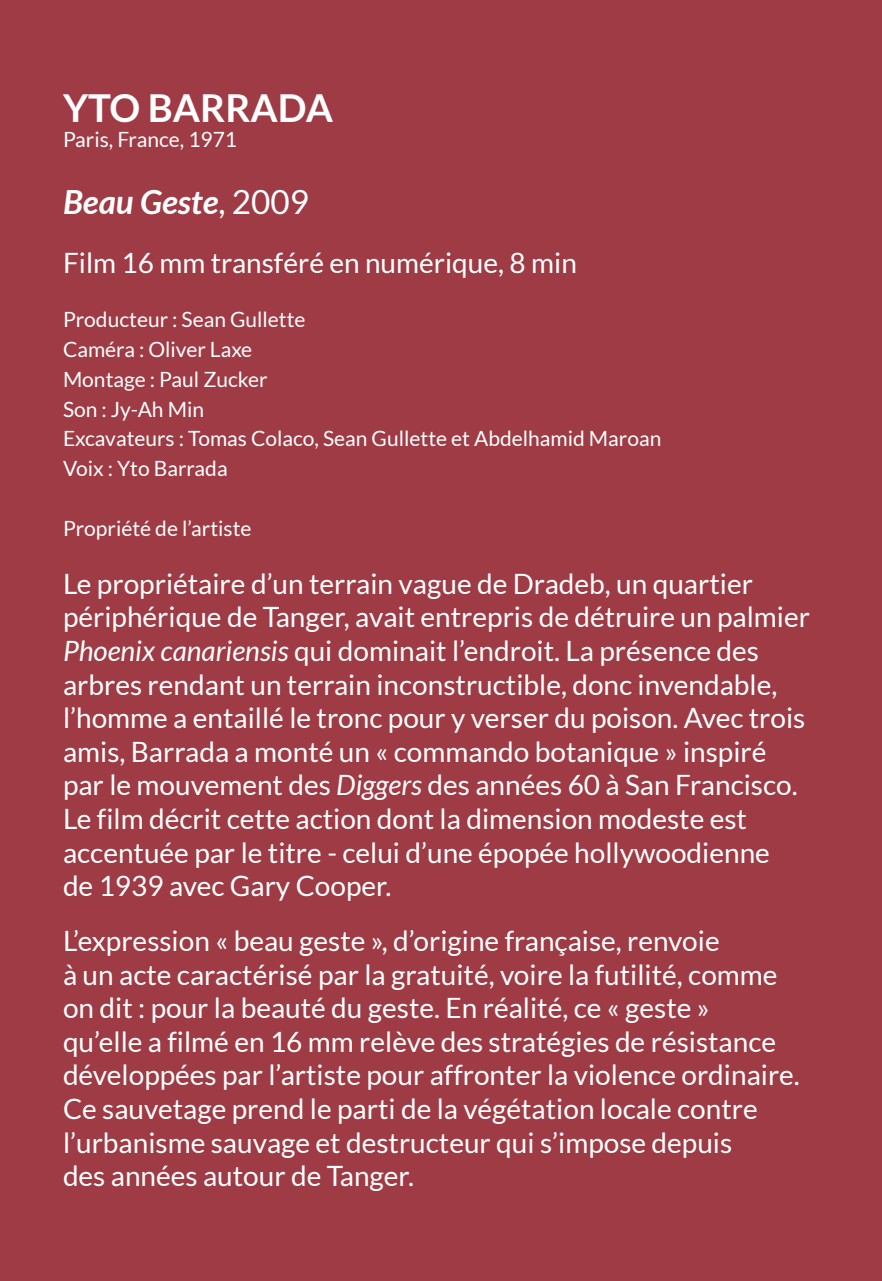
<style>
.page{position:relative;width:882px;height:1281px;background:#9e3b45}
.page>*{position:absolute;margin:0;border:0;box-sizing:border-box;transform-origin:0 0}
.Nom_de_l_artiste{font:700 38.5px "Lato";color:#fff}
.Information{font:italic 700 33.25px "Lato";color:#fff}
.Information-2{font:28px/33.6px "Lato";color:#fff}
.Information-3{font:21px "Lato";color:#fff}
.s1{font-weight:400;font-style:normal}
.s2{font-style:italic}
</style>
<div class="page">
<p class="Nom_de_l_artiste" style="left:63px;top:86px;width:272px">YTO BARRADA</p>
<p class="Information-3" style="left:63px;top:128px;width:176px">Paris, France, 1971</p>
<p class="Information" style="left:63px;top:182px;width:248px">Beau Geste<span class="s1">, 2009</span></p>
<p class="Information-2" style="left:63px;top:246px;width:515px">Film 16 mm transféré en numérique, 8 min</p>
<p class="Information-3" style="left:63px;top:308px;width:244px">Producteur : Sean Gullette</p>
<p class="Information-3" style="left:63px;top:338px;width:191px">Caméra : Oliver Laxe</p>
<p class="Information-3" style="left:63px;top:367px;width:206px">Montage : Paul Zucker</p>
<p class="Information-3" style="left:63px;top:397px;width:143px">Son : Jy-Ah Min</p>
<p class="Information-3" style="left:63px;top:427px;width:600px">Excavateurs : Tomas Colaco, Sean Gullette et Abdelhamid Maroan</p>
<p class="Information-3" style="left:63px;top:457px;width:166px">Voix : Yto Barrada</p>
<p class="Information-3" style="left:63px;top:516px;width:190px">Propriété de l’artiste</p>
<p class="Information-2" style="left:63px;top:566px;width:749px">Le propriétaire d’un terrain vague de Dradeb, un quartier périphérique de Tanger, avait entrepris de détruire un palmier <span class="s2">Phoenix canariensis</span> qui dominait l’endroit. La présence des arbres rendant un terrain inconstructible, donc invendable, l’homme a entaillé le tronc pour y verser du poison. Avec trois amis, Barrada a monté un « commando botanique » inspiré</p>
<p class="Information-2" style="left:63px;top:768px;width:736px">par le mouvement des <span class="s2">Diggers</span> des années 60 à San Francisco.</p>
<p class="Information-2" style="left:63px;top:802px;width:708px">Le film décrit cette action dont la dimension modeste est accentuée par le titre - celui d’une épopée hollywoodienne</p>
<p class="Information-2" style="left:63px;top:869px;width:330px">de 1939 avec Gary Cooper.</p>
<p class="Information-2" style="left:63px;top:923px;width:658px">L’expression « beau geste », d’origine française, renvoie</p>
<p class="Information-2" style="left:63px;top:957px;width:738px">à un acte caractérisé par la gratuité, voire la futilité, comme on dit : pour la beauté du geste. En réalité, ce « geste »<br>qu’elle a filmé en 16 mm relève des stratégies de résistance développées par l’artiste pour affronter la violence ordinaire.<br>Ce sauvetage prend le parti de la végétation locale contre l’urbanisme sauvage et destructeur qui s’impose depuis</p>
<p class="Information-2" style="left:63px;top:1159px;width:353px">des années autour de Tanger.</p>
</div>
